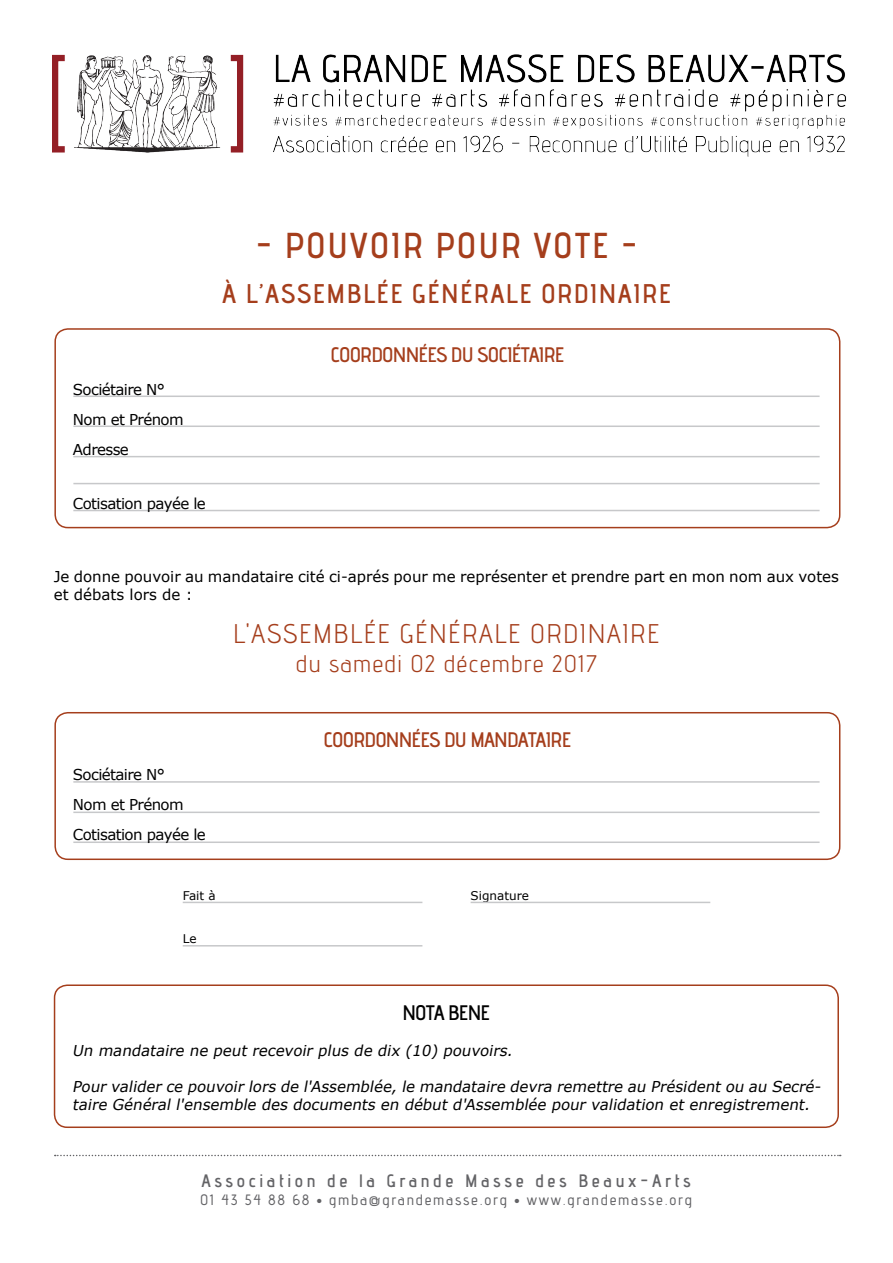
<style>
.page{position:relative;width:893px;height:1263px;background:#fff}
.page>*{position:absolute;margin:0;border:0;box-sizing:border-box;transform-origin:0 0}
.t1{font:36px "advent Bd 2";letter-spacing:.05em;color:#a53e1c}
.t2{font:27px "advent Bd 2";letter-spacing:.05em;color:#a53e1c}
.t3{font:27px "advent";letter-spacing:.05em;color:#a53e1c}
.t4{font:24px "advent";letter-spacing:.05em;color:#a53e1c}
.t5{font:21px "advent Bd 2";letter-spacing:-.04em;color:#a53e1c}
.t6{font:21px "advent Bd 2";letter-spacing:-.04em;color:#000}
.t7{font:18px "advent Bd 2";letter-spacing:.2em;color:#636366}
.t8{font:italic 15px/18px "Verdana";color:#000}
.t9{font:15px/18px "Verdana";color:#000}
.t10{font:15px/30px "Verdana";letter-spacing:-.04em;color:#000}
.t11{font:15px "advent Bd 1";letter-spacing:.115em;color:#636366}
.t12{font:12px "Verdana";color:#000}
.s1{font-size:12px}
</style>
<div class="page">
<img style="left:53px;top:54px;width:793px;height:103px">
<svg style="left:55px;top:1155px;width:786px;height:1px"></svg>
<hr style="left:183px;top:902px;width:239px;height:1px;background:#c7c8ca">
<hr style="left:183px;top:945px;width:239px;height:1px;background:#c7c8ca">
<hr style="left:471px;top:902px;width:239px;height:1px;background:#c7c8ca">
<hr style="left:73px;top:781px;width:747px;height:2px;background:#c7c8ca">
<hr style="left:73px;top:811px;width:747px;height:2px;background:#c7c8ca">
<hr style="left:73px;top:841px;width:747px;height:2px;background:#c7c8ca">
<hr style="left:73px;top:395px;width:747px;height:2px;background:#c7c8ca">
<hr style="left:73px;top:425px;width:747px;height:2px;background:#c7c8ca">
<hr style="left:73px;top:456px;width:747px;height:1px;background:#c7c8ca">
<hr style="left:73px;top:510px;width:747px;height:1px;background:#c7c8ca">
<hr style="left:73px;top:483px;width:747px;height:1px;background:#c7c8ca">
<div style="left:54px;top:328px;width:786px;height:200px;border:2px solid #a53e1c;border-radius:13px"></div>
<div style="left:54px;top:984px;width:785px;height:144px;border:2px solid #a53e1c;border-radius:13px"></div>
<div style="left:54px;top:712px;width:786px;height:148px;border:2px solid #a53e1c;border-radius:13px"></div>
<h1 class="t1" style="left:255px;top:223px;width:384px">- POUVOIR POUR VOTE -</h1>
<h2 class="t2" style="left:222px;top:277px;width:450px">À L’ASSEMBLÉE GÉNÉRALE ORDINAIRE</h2>
<p class="t10" style="left:73px;top:374px;width:112px">Sociétaire N°<br>Nom et Prénom<br>Adresse</p>
<p class="t10" style="left:73px;top:488px;width:134px">Cotisation payée le</p>
<h3 class="t5" style="left:330px;top:341px;width:235px">COORDONNÉES DU SOCIÉTAIRE</h3>
<p class="t9" style="left:54px;top:567px;width:787px">Je donne pouvoir au mandataire cité ci-aprés pour me représenter et prendre part en mon nom aux votes et débats lors de :</p>
<h2 class="t3" style="left:233px;top:617px;width:428px">L'ASSEMBLÉE GÉNÉRALE ORDINAIRE</h2>
<h3 class="t4" style="left:296px;top:649px;width:302px">du samedi 02 décembre 2017</h3>
<p class="t10" style="left:73px;top:759px;width:134px">Sociétaire N°<br>Nom et Prénom<br>Cotisation payée le</p>
<h3 class="t5" style="left:324px;top:727px;width:249px">COORDONNÉES DU MANDATAIRE</h3>
<p class="t12" style="left:183px;top:888px;width:34px">Fait à</p>
<p class="t12" style="left:471px;top:888px;width:60px">Signature</p>
<p class="t12" style="left:183px;top:931px;width:15px">Le</p>
<h3 class="t6" style="left:402px;top:999px;width:89px">NOTA BENE</h3>
<p class="t8" style="left:72px;top:1040px;width:445px">Un mandataire ne peut recevoir plus de dix (10) pouvoirs.</p>
<p class="t8" style="left:72px;top:1076px;width:753px">Pour valider ce pouvoir lors de l'Assemblée, le mandataire devra remettre au Président ou au Secré&shy;taire Général l'ensemble des documents en début d'Assemblée pour validation et enregistrement.</p>
<p class="t7" style="left:201px;top:1170px;width:491px">Association de la Grande Masse des Beaux-Arts</p>
<p class="t11" style="left:200px;top:1191px;width:493px">01 43 54 88 68 <span class="s1">•</span> gmba@grandemasse.org <span class="s1">•</span> www.grandemasse.org</p>
</div>
